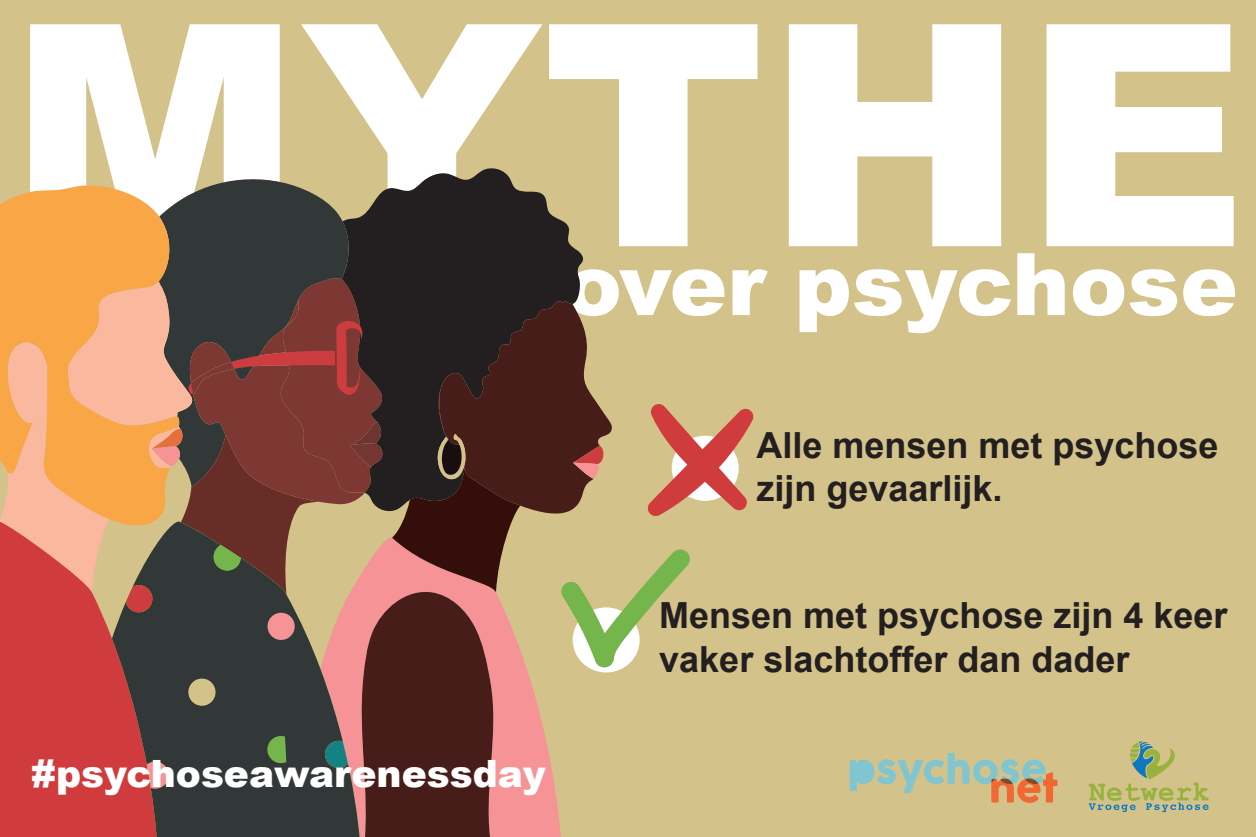
<style>
.page{position:relative;width:1256px;height:837px;background:#d3c289}
.page>*{position:absolute;margin:0;border:0;box-sizing:border-box;transform-origin:0 0}
.t1{font:900 310px "Arial";color:#fff}
.t2{font:900 86.4px "Arial";color:#fff}
.t3{font:900 37.6px "Arial";color:#fff}
.t4{font:700 36px/43.2px "Arial";color:#231f20}
</style>
<div class="page">
<svg style="left:850px;top:753px;width:208px;height:50px"></svg>
<svg style="left:349px;top:168px;width:234px;height:109px;fill:#231f20"></svg>
<svg style="left:180px;top:179px;width:169px;height:98px;background:#434640"></svg>
<svg style="left:0;top:185px;width:180px;height:92px;background:#eaa34d"></svg>
<svg style="left:0;top:277px;width:753px;height:560px"></svg>
<div style="left:188px;top:678px;width:28px;height:28px;background:#d3c289;border-radius:50%"></div>
<div style="left:268px;top:613px;width:27px;height:27px;background:#f59396;border-radius:50%"></div>
<svg style="left:1089px;top:741px;width:120px;height:71px"></svg>
<h1 class="t1" style="left:8px;top:-90px;width:1241px">MYTHE</h1>
<h2 class="t2" style="left:564px;top:221px;width:675px">over psychose</h2>
<p class="t4" style="left:756px;top:424px;width:464px">Alle mensen met psychose zijn gevaarlijk.</p>
<p class="t3" style="left:31px;top:746px;width:516px">#psychoseawarenessday</p>
<p class="t4" style="left:659px;top:594px;width:570px">Mensen met psychose zijn 4 keer vaker slachtoffer dan dader</p>
</div>
